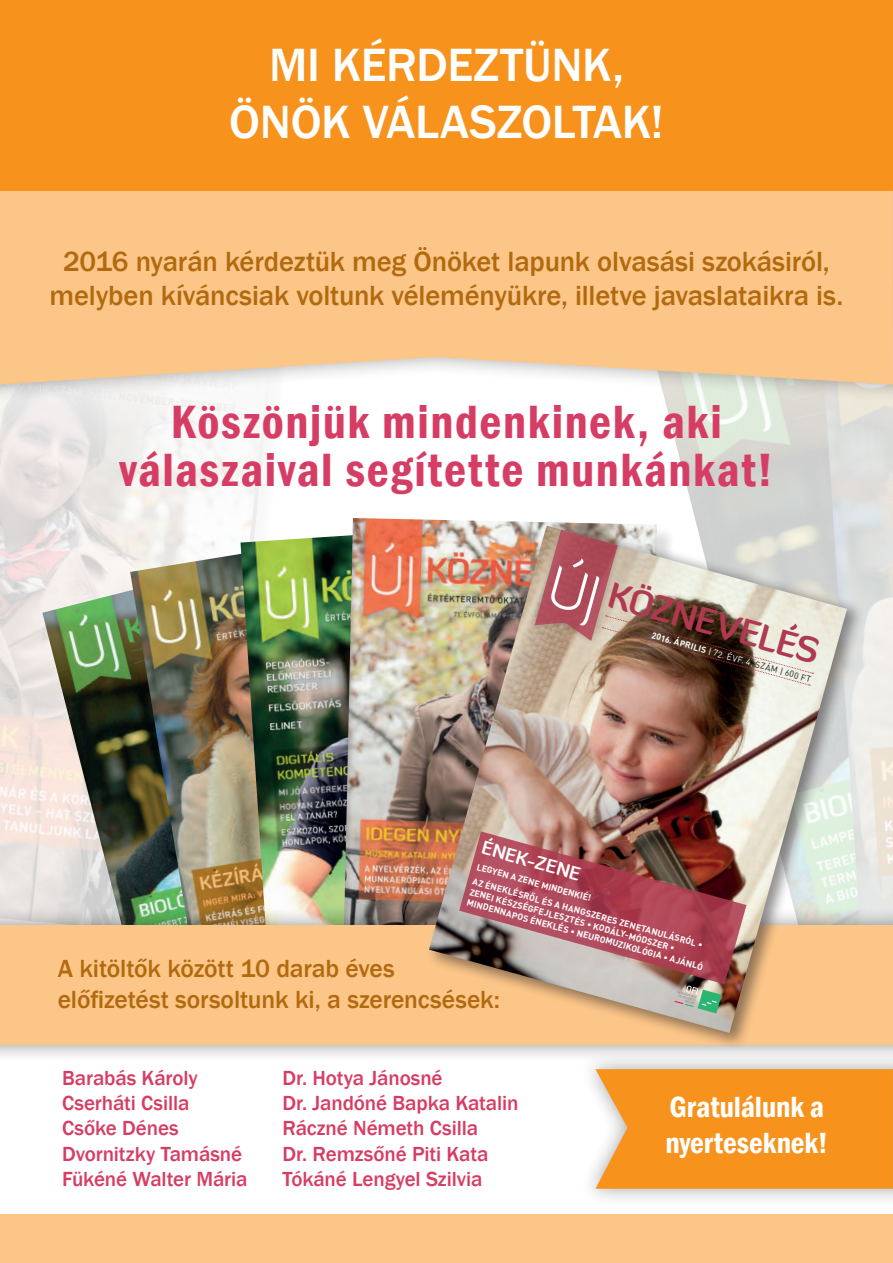
<style>
.page{position:relative;width:893px;height:1263px;background:#fff}
.page>*{position:absolute;margin:0;border:0;box-sizing:border-box;transform-origin:0 0}
.t1{font:600 condensed 48px/47.2px "Franklin Gothic";letter-spacing:.035em;color:#d63d64;text-align:center}
.t2{font:500 48px/57.6px "Franklin Gothic";letter-spacing:-.005em;color:#fff;text-align:center}
.t3{font:700 35.1px "Diavlo";color:#ae3950}
.t4{font:600 condensed 30px/36px "Franklin Gothic";color:#fff}
.t5{font:500 28.5px/34.2px "Franklin Gothic";letter-spacing:-.005em;color:#b16a0f;text-align:center}
.t6{font:500 25.5px/30.6px "Franklin Gothic";letter-spacing:-.005em;color:#b16a0f}
.t7{font:500 21px/25.2px "Franklin Gothic";letter-spacing:-.005em;color:#d63d64}
.t8{font:700 18.45px "Diavlo";color:#fff}
.t9{font:700 9px/14.7px "DIN Pro";color:#fff}
.t10{font:700 8.7px "DIN Pro";color:#fff}
.s1{font-weight:400}
.s2{font-weight:400;color:#231f20}
</style>
<div class="page">
<hr style="left:892px;top:446px;width:1px;height:817px;background:#932e7b">
<div style="left:579px;top:1050px;width:314px;height:158px;background:#231f20;opacity:.4"></div>
<svg style="left:595px;top:1069px;width:298px;height:120px;background:#f69829"></svg>
<img style="left:666px;top:406px;width:151px;height:112px">
<img style="left:817px;top:406px;width:76px;height:500px">
<img style="left:0;top:406px;width:266px;height:500px">
<div style="left:0;top:1214px;width:893px;height:49px;background:#fdc689"></div>
<img style="left:42px;top:538px;width:88px;height:368px">
<img style="left:130px;top:523px;width:110px;height:383px">
<img style="left:240px;top:523px;width:104px;height:383px">
<img style="left:344px;top:518px;width:82px;height:388px">
<div style="left:0;top:59px;width:893px;height:347px;background:#231f20;opacity:.4"></div>
<svg style="left:0;top:190px;width:893px;height:196px;background:#fbc88f"></svg>
<div style="left:0;top:0;width:893px;height:190px;background:#f7931d"></div>
<div style="left:0;top:906px;width:893px;height:157px;background:#231f20;opacity:.5"></div>
<div style="left:0;top:925px;width:893px;height:120px;background:#fdc689"></div>
<div style="left:426px;top:518px;width:441px;height:533px;background:#231f20;opacity:.5"></div>
<img style="left:429px;top:526px;width:418px;height:507px">
<svg style="left:796px;top:822px;width:8px;height:8px"></svg>
<svg style="left:527px;top:526px;width:287px;height:160px;background:#b59e93"></svg>
<h1 class="t2" style="left:229px;top:37px;width:436px">MI KÉRDEZTÜNK,<br>ÖNÖK VÁLASZOLTAK!</h1>
<h3 class="t5" style="left:49px;top:244px;width:795px">2016 nyarán kérdeztük meg Önöket lapunk olvasási szokásiról, melyben kíváncsiak voltunk véleményükre, illetve javaslataikra is.</h3>
<h1 class="t1" style="left:120px;top:398px;width:655px">Köszönjük mindenkinek, aki válaszaival segítette munkánkat!</h1>
<h2 class="t3" style="left:616px;top:572px;width:219px;rotate:16deg">KÖZNEVELÉS</h2>
<p class="t10" style="left:653px;top:630px;width:167px;rotate:15deg">2016. ÁPRILIS <span class="s1">| 72. ÉVF. 4.</span> <span class="s2">SZÁM | 600 FT</span></p>
<p class="t8" style="left:485px;top:836px;width:103px;rotate:15deg">ÉNEK-ZENE</p>
<p class="t9" style="left:479px;top:859px;width:240px;rotate:16deg">LEGYEN A ZENE MINDENKIÉ!<br>AZ ÉNEKLÉSRŐL ÉS A HANGSZERES ZENETANULÁSRÓL •</p>
<p class="t9" style="left:472px;top:885px;width:246px;line-height:10.5px;rotate:16deg">ZENEI KÉSZSÉGFEJLESZTÉS • KODÁLY-MÓDSZER •<br>MINDENNAPOS ÉNEKLÉS • NEUROMUZIKOLÓGIA • AJÁNLÓ</p>
<p class="t6" style="left:58px;top:953px;width:444px">A kitöltők között 10 darab éves előfizetést sorsoltunk ki, a szerencsések:</p>
<p class="t7" style="left:62px;top:1065px;width:187px">Barabás Károly<br>Cserháti Csilla<br>Csőke Dénes<br>Dvornitzky Tamásné<br>Fükéné Walter Mária</p>
<p class="t7" style="left:283px;top:1065px;width:237px">Dr. Hotya Jánosné<br>Dr. Jandóné Bapka Katalin<br>Ráczné Németh Csilla<br>Dr. Remzsőné Piti Kata<br>Tókáné Lengyel Szilvia</p>
<h3 class="t4" style="left:665px;top:1089px;width:164px">Gratulálunk a nyerteseknek!</h3>
</div>
